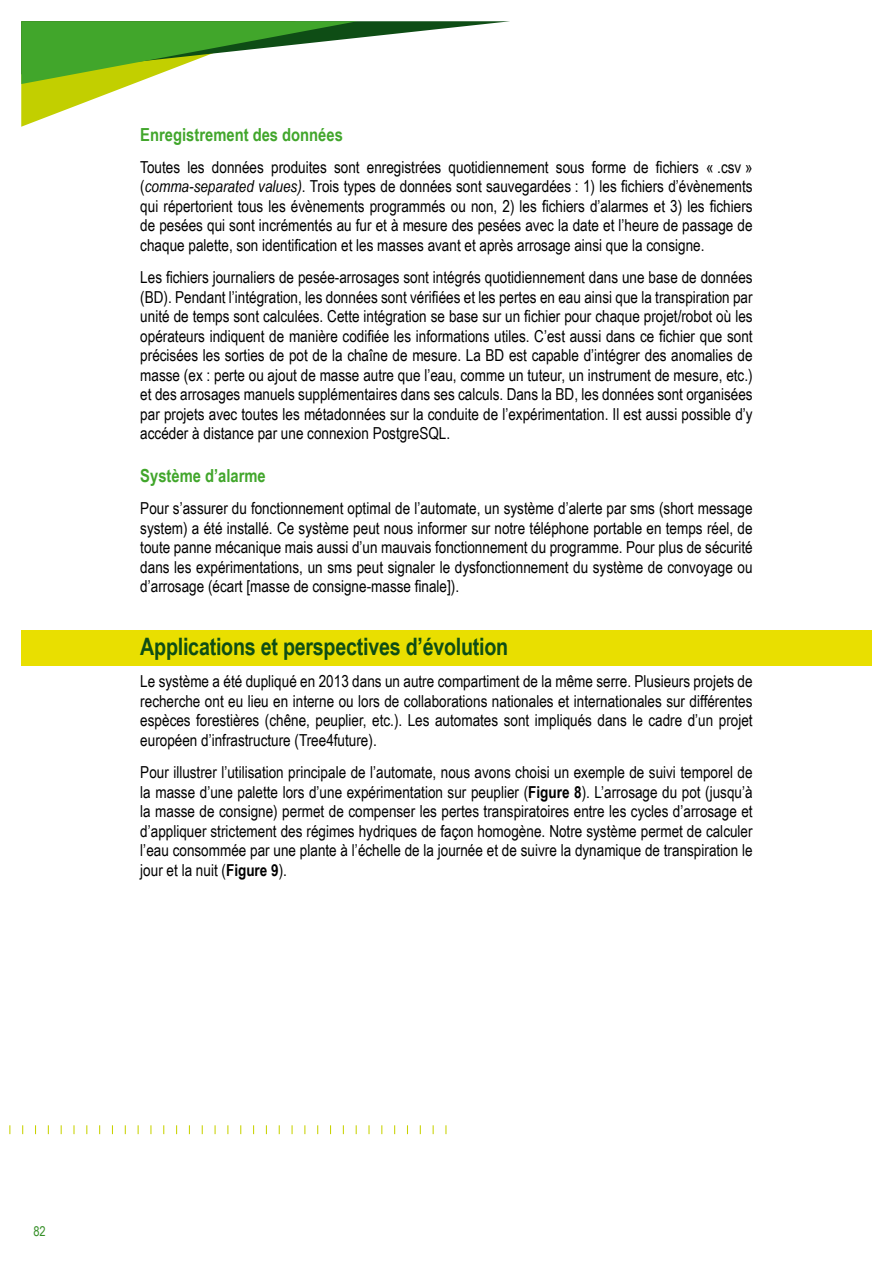
<style>
.page{position:relative;width:893px;height:1263px;background:#fff}
.page>*{position:absolute;margin:0;border:0;box-sizing:border-box;transform-origin:0 0}
._2_1{font:700 24px "Arial Narrow";letter-spacing:-.01em;color:#0e4d15}
._2_4_1{font:700 18px "Arial Narrow";color:#41a62b}
.para1{font:16.5px/19.5px "Arial Narrow";color:#000;text-align:justify}
.t1{font:13.5px "Arial Narrow";color:#358f27}
.s1{font-style:italic}
.s2{font-weight:700}
</style>
<div class="page">
<svg style="left:21px;top:21px;width:489px;height:106px"></svg>
<svg style="left:73px;top:1125px;width:2px;height:9px"></svg>
<svg style="left:368px;top:1125px;width:2px;height:9px"></svg>
<div style="left:21px;top:630px;width:851px;height:35px;background:#e9df00"></div>
<p class="_2_4_1" style="left:140px;top:121px;width:204px">Enregistrement des données</p>
<p class="para1" style="left:140px;top:157px;width:614px">Toutes les données produites sont enregistrées quotidiennement sous forme de fichiers « .csv » (<span class="s1">comma‑separated values)</span>. Trois types de données sont sauvegardées : 1) les fichiers d’évènements qui répertorient tous les évènements programmés ou non, 2) les fichiers d’alarmes et 3) les fichiers de pesées qui sont incrémentés au fur et à mesure des pesées avec la date et l’heure de passage de chaque palette, son identification et les masses avant et après arrosage ainsi que la consigne.</p>
<p class="para1" style="left:140px;top:267px;width:614px">Les fichiers journaliers de pesée‑arrosages sont intégrés quotidiennement dans une base de données (BD). Pendant l’intégration, les données sont vérifiées et les pertes en eau ainsi que la transpiration par unité de temps sont calculées. Cette intégration se base sur un fichier pour chaque projet/robot où les opérateurs indiquent de manière codifiée les informations utiles. C’est aussi dans ce fichier que sont précisées les sorties de pot de la chaîne de mesure. La BD est capable d’intégrer des anomalies de masse (ex : perte ou ajout de masse autre que l’eau, comme un tuteur, un instrument de mesure, etc.) et des arrosages manuels supplémentaires dans ses calculs. Dans la BD, les données sont organisées par projets avec toutes les métadonnées sur la conduite de l’expérimentation. Il est aussi possible d’y accéder à distance par une connexion PostgreSQL.</p>
<p class="_2_4_1" style="left:140px;top:462px;width:127px">Système d’alarme</p>
<p class="para1" style="left:140px;top:498px;width:614px">Pour s’assurer du fonctionnement optimal de l’automate, un système d’alerte par sms (short message system) a été installé. Ce système peut nous informer sur notre téléphone portable en temps réel, de toute panne mécanique mais aussi d’un mauvais fonctionnement du programme. Pour plus de sécurité dans les expérimentations, un sms peut signaler le dysfonctionnement du système de convoyage ou d’arrosage (écart [masse de consigne‑masse finale]).</p>
<p class="_2_1" style="left:140px;top:628px;width:369px">Applications et perspectives d’évolution</p>
<p class="para1" style="left:140px;top:671px;width:614px">Le système a été dupliqué en 2013 dans un autre compartiment de la même serre. Plusieurs projets de recherche ont eu lieu en interne ou lors de collaborations nationales et internationales sur différentes espèces forestières (chêne, peuplier, etc.). Les automates sont impliqués dans le cadre d’un projet européen d’infrastructure (Tree4future).</p>
<p class="para1" style="left:140px;top:762px;width:614px">Pour illustrer l’utilisation principale de l’automate, nous avons choisi un exemple de suivi temporel de la masse d’une palette lors d’une expérimentation sur peuplier (<span class="s2">Figure 8</span>). L’arrosage du pot (jusqu’à la masse de consigne) permet de compenser les pertes transpiratoires entre les cycles d’arrosage et d’appliquer strictement des régimes hydriques de façon homogène. Notre système permet de calculer l’eau consommée par une plante à l’échelle de la journée et de suivre la dynamique de transpiration le jour et la nuit (<span class="s2">Figure 9</span>).</p>
<p class="t1" style="left:33px;top:1221px;width:14px">82</p>
</div>
